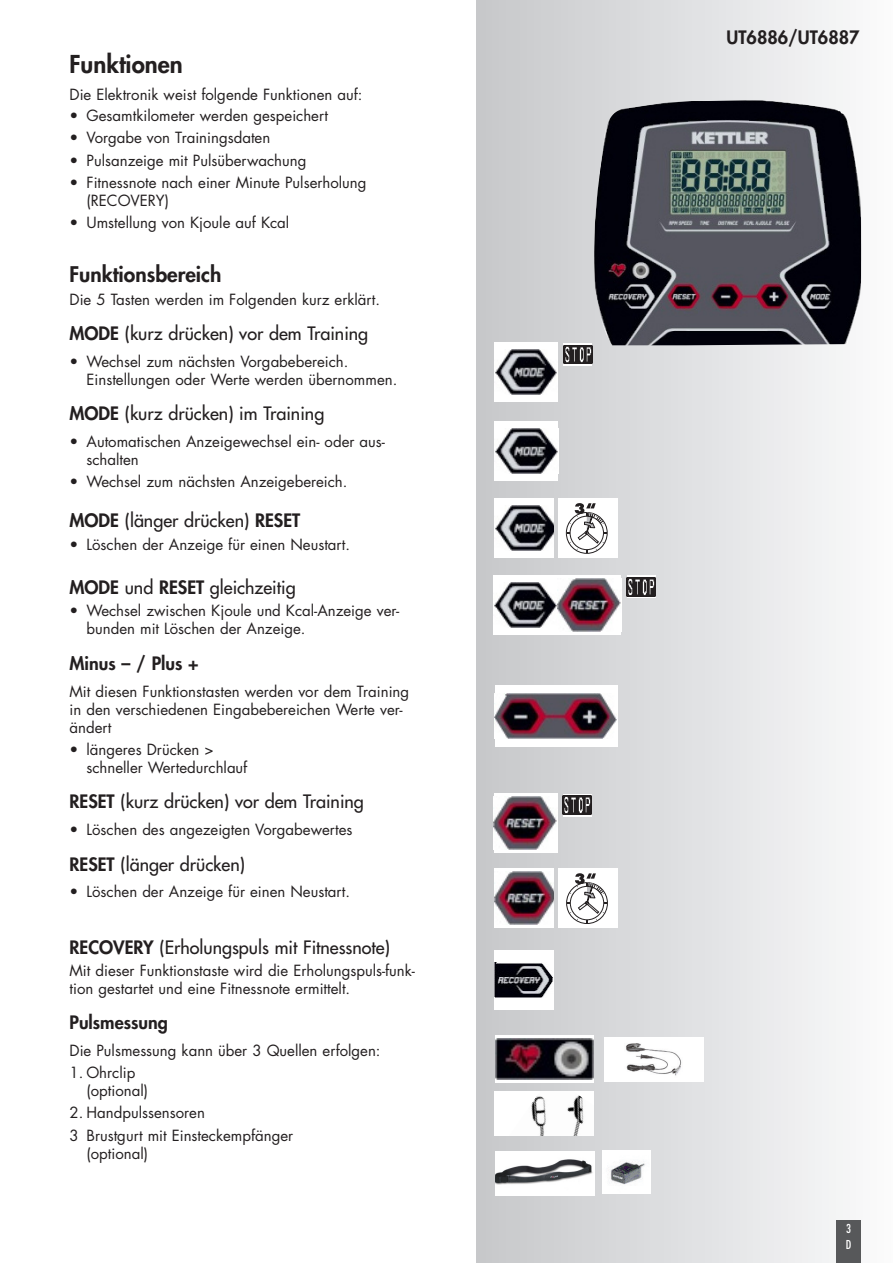
<style>
.page{position:relative;width:893px;height:1263px;background:#fff}
.page>*{position:absolute;margin:0;border:0;box-sizing:border-box;transform-origin:0 0}
.t1{font:800 24px "Futura";color:#231f20}
.t2{font:800 21px "Futura";color:#231f20}
.t3{font:18px "Futura";color:#231f20}
.t4{font:800 18px "Futura";color:#231f20}
.t5{font:15px/18px "Futura";color:#231f20}
.t6{font:condensed 12px/15.6px "Futura";color:#fff}
.s1{font-weight:800}
</style>
<div class="page">
<div style="left:476px;top:0;width:417px;height:1263px;background:linear-gradient(to right,#c6c7ca,#fafbfb)"></div>
<div style="left:836px;top:1220px;width:25px;height:43px;background:#57585a"></div>
<img style="left:594px;top:100px;width:267px;height:245px">
<div style="left:494px;top:343px;width:64px;height:59px;background:#fff"></div>
<img style="left:495px;top:350px;width:62px;height:45px">
<div style="left:494px;top:950px;width:60px;height:59px;background:#fff"></div>
<img style="left:494px;top:962px;width:59px;height:35px">
<div style="left:494px;top:498px;width:60px;height:60px;background:#fff"></div>
<img style="left:495px;top:505px;width:59px;height:45px">
<div style="left:558px;top:498px;width:59px;height:60px;background:#fff"></div>
<div style="left:566px;top:512px;width:41px;height:42px;border:1px solid #231f20;border-radius:50%"></div>
<svg style="left:567px;top:503px;width:40px;height:50px"></svg>
<div style="left:563px;top:343px;width:29px;height:22px;background:#fff"></div>
<img style="left:563px;top:345px;width:29px;height:19px">
<div style="left:494px;top:421px;width:64px;height:59px;background:#fff"></div>
<img style="left:495px;top:428px;width:63px;height:45px">
<div style="left:495px;top:685px;width:122px;height:61px;background:#fff"></div>
<img style="left:495px;top:693px;width:122px;height:46px">
<svg style="left:494px;top:793px;width:63px;height:60px"></svg>
<img style="left:494px;top:797px;width:63px;height:52px">
<div style="left:563px;top:794px;width:29px;height:22px;background:#231f20"></div>
<img style="left:564px;top:796px;width:27px;height:18px">
<svg style="left:494px;top:868px;width:60px;height:60px"></svg>
<img style="left:494px;top:872px;width:60px;height:52px">
<div style="left:558px;top:868px;width:60px;height:60px;background:#fff"></div>
<div style="left:566px;top:882px;width:42px;height:42px;border:1px solid #231f20;border-radius:50%"></div>
<svg style="left:567px;top:873px;width:40px;height:50px"></svg>
<div style="left:496px;top:1035px;width:98px;height:48px;background:linear-gradient(to right,#fff,#fff)"></div>
<img style="left:496px;top:1039px;width:98px;height:41px">
<div style="left:495px;top:1091px;width:99px;height:44px;background:#fff"></div>
<img style="left:531px;top:1095px;width:53px;height:40px">
<img style="left:495px;top:1151px;width:99px;height:44px">
<img style="left:603px;top:1151px;width:48px;height:43px">
<div style="left:604px;top:1037px;width:99px;height:44px;background:#fff"></div>
<img style="left:625px;top:1043px;width:57px;height:33px">
<div style="left:493px;top:575px;width:64px;height:60px;background:#fff"></div>
<img style="left:494px;top:583px;width:63px;height:45px">
<div style="left:557px;top:575px;width:64px;height:60px;background:#fff"></div>
<img style="left:557px;top:578px;width:64px;height:53px">
<div style="left:627px;top:576px;width:28px;height:22px;background:#231f20"></div>
<img style="left:628px;top:578px;width:27px;height:18px">
<h1 class="t1" style="left:70px;top:53px;width:115px">Funktionen</h1>
<p class="t5" style="left:70px;top:87px;width:294px">Die Elektronik weist folgende Funktionen auf:</p>
<p class="t5" style="left:70px;top:108px;width:260px">• Gesamtkilometer werden gespeichert</p>
<p class="t5" style="left:70px;top:130px;width:202px">• Vorgabe von Trainingsdaten</p>
<p class="t5" style="left:70px;top:152px;width:238px">• Pulsanzeige mit Pulsüberwachung</p>
<p class="t5" style="left:87px;top:175px;width:281px;text-indent:-17px">• Fitnessnote nach einer Minute Pulserholung (RECOVERY)</p>
<p class="t5" style="left:70px;top:215px;width:221px">• Umstellung von Kjoule auf Kcal</p>
<h2 class="t2" style="left:70px;top:264px;width:153px">Funktionsbereich</h2>
<p class="t5" style="left:70px;top:291px;width:312px">Die 5 Tasten werden im Folgenden kurz erklärt.</p>
<p class="t3" style="left:70px;top:325px;width:300px"><span class="s1">MODE</span> (kurz drücken) vor dem Training</p>
<p class="t5" style="left:87px;top:353px;width:312px;text-indent:-17px">• Wechsel zum nächsten Vorgabebereich.<br>Einstellungen oder Werte werden übernommen.</p>
<p class="t3" style="left:70px;top:405px;width:256px"><span class="s1">MODE</span> (kurz drücken) im Training</p>
<p class="t5" style="left:87px;top:434px;width:300px;text-indent:-17px">• Automatischen Anzeigewechsel ein- oder aus&shy;schalten</p>
<p class="t5" style="left:70px;top:474px;width:279px">• Wechsel zum nächsten Anzeigebereich.</p>
<p class="t3" style="left:70px;top:512px;width:232px"><span class="s1">MODE</span> (länger drücken) <span class="s1">RESET</span></p>
<p class="t5" style="left:70px;top:536px;width:282px">• Löschen der Anzeige für einen Neustart.</p>
<p class="t3" style="left:70px;top:578px;width:228px"><span class="s1">MODE</span> und <span class="s1">RESET</span> gleichzeitig</p>
<p class="t5" style="left:87px;top:603px;width:314px;text-indent:-17px">• Wechsel zwischen Kjoule und Kcal-Anzeige ver&shy;bunden mit Löschen der Anzeige.</p>
<p class="t4" style="left:70px;top:655px;width:131px">Minus – / Plus +</p>
<p class="t5" style="left:70px;top:683px;width:341px">Mit diesen Funktionstasten werden vor dem Training in den verschiedenen Eingabebereichen Werte ver&shy;ändert</p>
<p class="t5" style="left:87px;top:741px;width:162px;text-indent:-17px">• längeres Drücken &gt; schneller Wertedurchlauf</p>
<p class="t3" style="left:70px;top:793px;width:296px"><span class="s1">RESET</span> (kurz drücken) vor dem Training</p>
<p class="t5" style="left:70px;top:822px;width:284px">• Löschen des angezeigten Vorgabewertes</p>
<p class="t3" style="left:70px;top:855px;width:177px"><span class="s1">RESET</span> (länger drücken)</p>
<p class="t5" style="left:70px;top:884px;width:282px">• Löschen der Anzeige für einen Neustart.</p>
<p class="t3" style="left:70px;top:938px;width:322px"><span class="s1">RECOVERY</span> (Erholungspuls mit Fitnessnote)</p>
<p class="t5" style="left:70px;top:962px;width:347px">Mit dieser Funktionstaste wird die Erholungspuls-funk&shy;tion gestartet und eine Fitnessnote ermittelt.</p>
<p class="t4" style="left:70px;top:1014px;width:100px">Pulsmessung</p>
<p class="t5" style="left:70px;top:1043px;width:313px">Die Pulsmessung kann über 3 Quellen erfolgen:</p>
<p class="t5" style="left:87px;top:1065px;width:63px;text-indent:-17px">1. Ohrclip (optional)</p>
<p class="t5" style="left:70px;top:1103px;width:225px;line-height:22.2px">2. Handpulssensoren<br>3 Brustgurt mit Einsteckempfänger</p>
<p class="t5" style="left:87px;top:1145px;width:63px">(optional)</p>
<p class="t4" style="left:727px;top:29px;width:134px">UT6886/UT6887</p>
<p class="t6" style="left:846px;top:1222px;width:7px">3<br>D</p>
</div>
